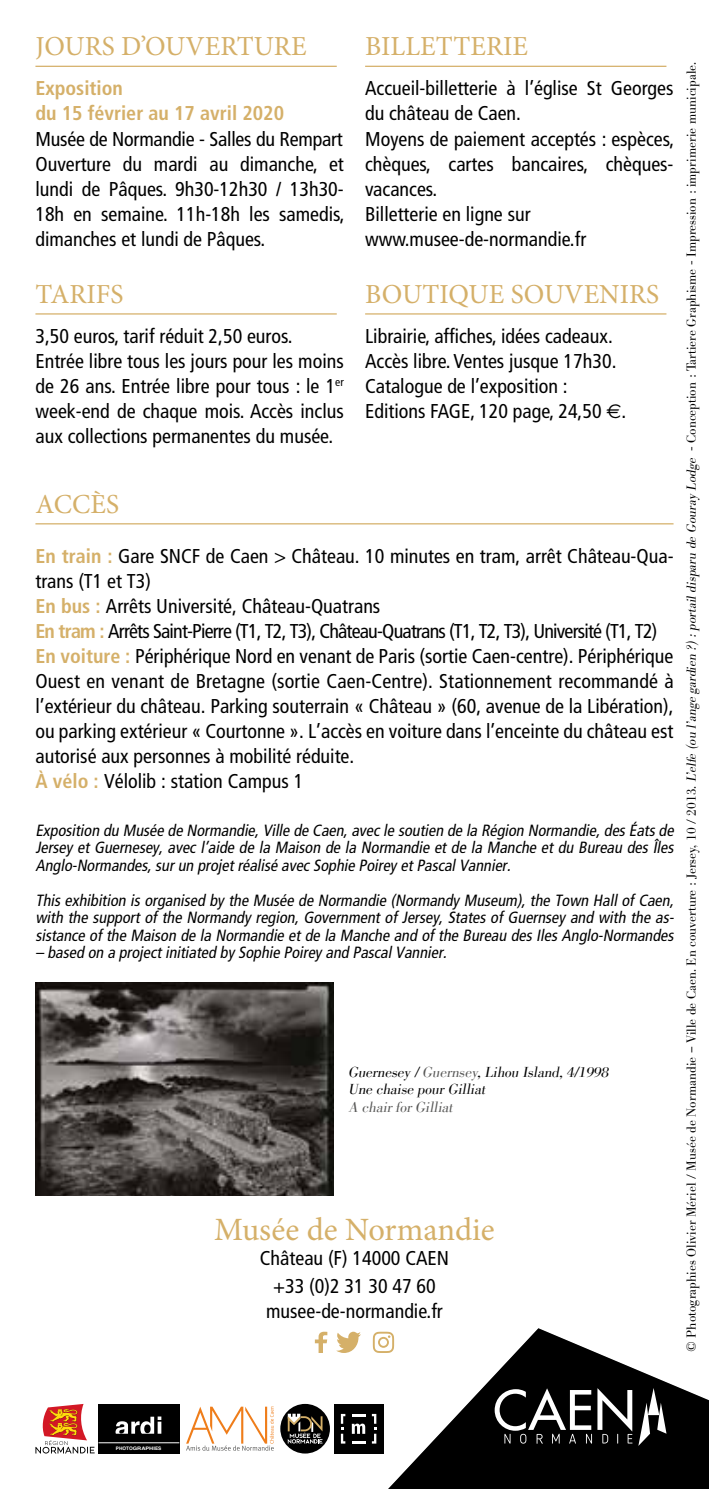
<style>
.page{position:relative;width:709px;height:1489px;background:#fff}
.page>*{position:absolute;margin:0;border:0;box-sizing:border-box;transform-origin:0 0}
.t1{font:32.5px "Minion Pro";letter-spacing:-.005em;color:#d5b069}
.t2{font:27.5px "Minion Pro";color:#d5b069}
.t3{font:condensed 20px/25px "Frutiger";color:#000}
.t4{font:700 condensed 20px/25px "Frutiger";color:#d5b069}
.t5{font:italic condensed 16.25px/17.5px "Frutiger";color:#000;text-align:justify}
.t6{font:italic 15px/17.5px "Bodoni LT";color:#000}
.t7{font:italic 15px "Bodoni LT";color:#575756}
.t8{font:300 13px "Bodoni BE";color:#000}
.t9{font:700 4.75px "Helvetica";color:#fff}
.s1{font-family:"Euro Sans";font-stretch:normal}
.s2{font-weight:700;color:#d5b069}
.s3{color:#575756}
.s4{font-style:italic}
</style>
<div class="page">
<svg style="left:385px;top:1328px;width:324px;height:160px;fill:#000"></svg>
<svg style="left:638px;top:1387px;width:28px;height:58px"></svg>
<svg style="left:494px;top:1387px;width:138px;height:56px"></svg>
<hr style="left:35px;top:66px;width:302px;height:1px;background:#d5b069">
<hr style="left:35px;top:313px;width:302px;height:1px;background:#d5b069">
<hr style="left:365px;top:66px;width:301px;height:1px;background:#d5b069">
<hr style="left:365px;top:313px;width:301px;height:1px;background:#d5b069">
<svg style="left:315px;top:1331px;width:12px;height:21px"></svg>
<svg style="left:336px;top:1331px;width:25px;height:21px"></svg>
<svg style="left:373px;top:1331px;width:21px;height:21px"></svg>
<svg style="left:186px;top:1406px;width:88px;height:44px"></svg>
<div style="left:98px;top:1403px;width:81px;height:50px;background:#000"></div>
<svg style="left:115px;top:1416px;width:46px;height:17px"></svg>
<hr style="left:158px;top:1421px;width:3px;height:14px;background:#fff">
<hr style="left:98px;top:1442px;width:81px;height:1px;background:#fff">
<div style="left:100px;top:1433px;width:78px;height:6px;background:#000"></div>
<svg style="left:35px;top:1404px;width:60px;height:49px"></svg>
<svg style="left:280px;top:1403px;width:50px;height:50px"></svg>
<svg style="left:288px;top:1413px;width:34px;height:30px"></svg>
<div style="left:334px;top:1403px;width:49px;height:50px;background:#000"></div>
<svg style="left:352px;top:1423px;width:13px;height:10px"></svg>
<svg style="left:352px;top:1414px;width:13px;height:1px"></svg>
<svg style="left:352px;top:1441px;width:13px;height:2px"></svg>
<svg style="left:372px;top:1413px;width:4px;height:30px"></svg>
<svg style="left:341px;top:1413px;width:4px;height:30px"></svg>
<img style="left:35px;top:982px;width:298px;height:213px">
<hr style="left:35px;top:523px;width:638px;height:1px;background:#d5b069">
<h2 class="t2" style="left:35px;top:28px;width:273px">JOURS D’OUVERTURE</h2>
<p class="t4" style="left:35px;top:76px;width:250px">Exposition<br>du 15 février au 17 avril 2020</p>
<p class="t3" style="left:35px;top:126px;width:311px;text-align:justify">Musée de Normandie - Salles du Rempart Ouverture du mardi au dimanche, et lundi de Pâques. 9h30-12h30 / 13h30- 18h en semaine. 11h-18h les samedis, dimanches et lundi de Pâques.</p>
<h2 class="t2" style="left:35px;top:276px;width:89px">TARIFS</h2>
<p class="t3" style="left:35px;top:324px;width:310px">3,50 euros, tarif réduit 2,50 euros.<br>Entrée libre tous les jours pour les moins de 26 ans. Entrée libre pour tous : le 1<sup>er </sup>week-end de chaque mois. Accès inclus aux collections permanentes du musée.</p>
<h2 class="t2" style="left:365px;top:28px;width:164px">BILLETTERIE</h2>
<p class="t3" style="left:365px;top:76px;width:311px">Accueil-billetterie à l’église St Georges du château de Caen.<br>Moyens de paiement acceptés : espèces, chèques, cartes bancaires, chèques&shy;vacances.<br>Billetterie en ligne sur www.musee-de-normandie.fr</p>
<h2 class="t2" style="left:365px;top:276px;width:295px">BOUTIQUE SOUVENIRS</h2>
<p class="t3" style="left:365px;top:324px;width:262px">Librairie, affiches, idées cadeaux.<br>Accès libre. Ventes jusque 17h30.<br>Catalogue de l’exposition :<br>Editions FAGE, 120 page, 24,50 <span class="s1">€</span>.</p>
<h2 class="t2" style="left:35px;top:486px;width:85px">ACCÈS</h2>
<p class="t3" style="left:35px;top:543px;width:640px"><span class="s2">En train :</span> Gare SNCF de Caen &gt; Château. 10 minutes en tram, arrêt Château-Qua&shy;trans (T1 et T3)<br><span class="s2">En bus :</span> Arrêts Université, Château-Quatrans<br><span class="s2">En tram :</span> Arrêts Saint-Pierre (T1, T2, T3), Château-Quatrans (T1, T2, T3), Université (T1, T2)<br><span class="s2">En voiture :</span> Périphérique Nord en venant de Paris (sortie Caen-centre). Périphérique Ouest en venant de Bretagne (sortie Caen-Centre). Stationnement recommandé à l’extérieur du château. Parking souterrain « Château » (60, avenue de la Libération), ou parking extérieur « Courtonne ». L’accès en voiture dans l’enceinte du château est autorisé aux personnes à mobilité réduite.<br><span class="s2">À vélo :</span> Vélolib : station Campus 1</p>
<p class="t5" style="left:35px;top:821px;width:643px">Exposition du Musée de Normandie,Ville de Caen,avec le soutien de la Région Normandie,desÉatsde Jersey et Guernesey, avec l’aide de la Maison de la Normandie et de la Manche et du Bureau des Îles Anglo-Normandes,surun projetréalisé avec Sophie Poirey etPascalVannier.</p>
<p class="t5" style="left:35px;top:891px;width:643px">This exhibition is organised by the Musée de Normandie (Normandy Museum), the Town Hall of Caen, with the support of the Normandy region, Government of Jersey, States of Guernsey and with the as&shy;sistance of the Maison de la Normandie et de la Manche and of the Bureau des Iles Anglo-Normandes</p>
<p class="t5" style="left:35px;top:943px;width:416px">– based on a projectinitiated by Sophie Poirey and PascalVannier.</p>
<p class="t6" style="left:348px;top:1063px;width:265px">Guernesey /<span class="s3">Guernsey</span>,Lihou Island,4/1998<br>Une chaise pourGilliat</p>
<p class="t7" style="left:348px;top:1098px;width:109px">A chairforGilliat</p>
<h1 class="t1" style="left:214px;top:1208px;width:282px">Musée de Normandie</h1>
<p class="t3" style="left:260px;top:1244px;width:191px;line-height:27.5px;text-align:center">Château (F) 14000 CAEN +33 (0)2 31 30 47 60</p>
<p class="t3" style="left:266px;top:1298px;width:178px">musee-de-normandie.fr</p>
<p class="t8" style="left:684px;top:1351px;width:1291px;rotate:-90deg">© Photographies Olivier Mériel / Musée de Normandie – Ville de Caen. En couverture : Jersey, 10 / 2013. <span class="s4">L’elfe (ou l’ange gardien ?):portaildisparu de Gouray Lodge</span> - Conception : Tartiere Graphisme - Impression : imprimerie municipale.</p>
<p class="t9" style="left:116px;top:1444px;width:47px">PHOTOGRAPHIES</p>
</div>
